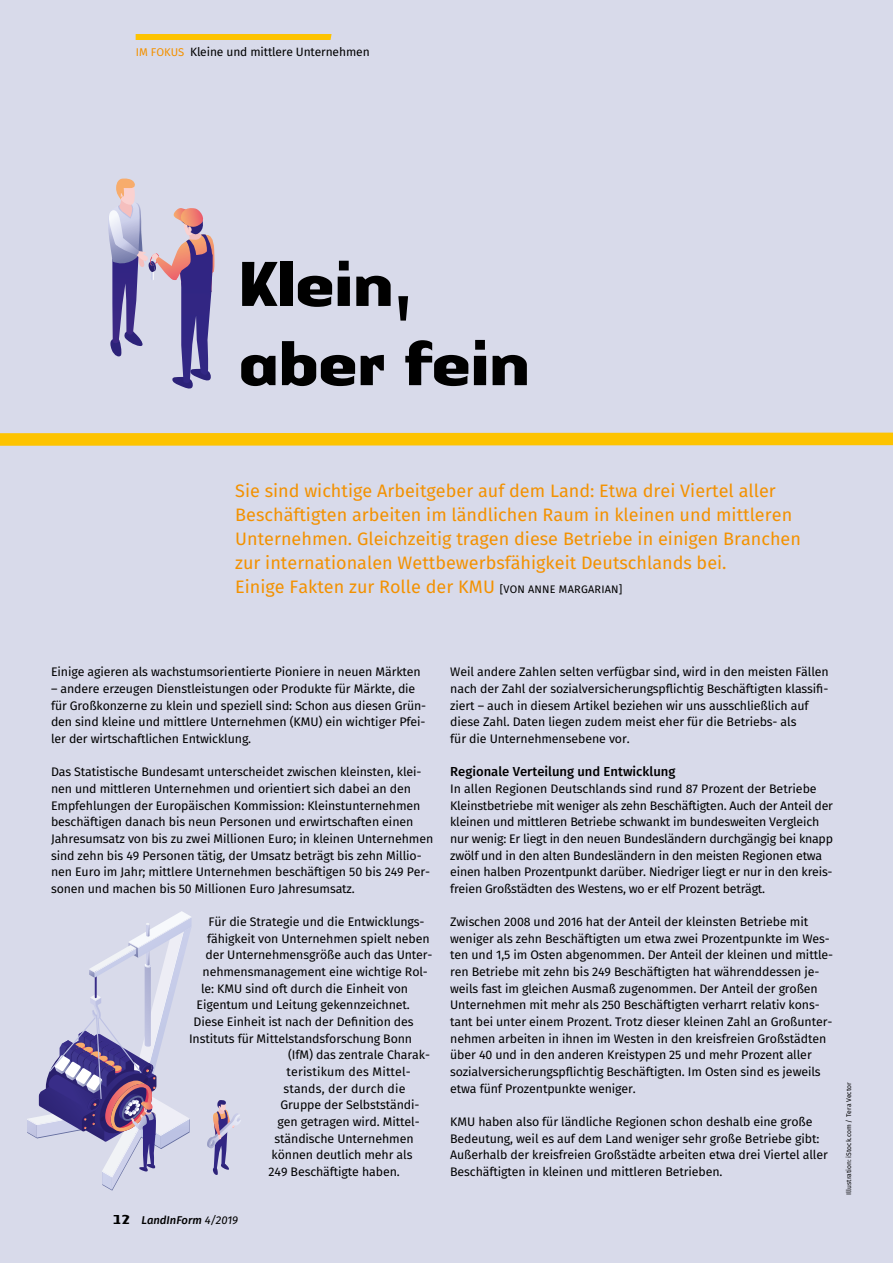
<style>
.page{position:relative;width:893px;height:1263px;background:#d8daea}
.page>*{position:absolute;margin:0;border:0;box-sizing:border-box;transform-origin:0 0}
.t1{font:700 66px/79.2px "Authentic Sans Std";letter-spacing:-.05em;color:#000}
.t2{font:18px/24px "Fira Sans";color:#f39100}
.t3{font:500 13.05px "Fira Sans";color:#000}
.t4{font:12.3px/16.6px "Fira Sans";letter-spacing:-.01em;color:#000}
.t5{font:12.3px "Fira Sans";letter-spacing:.01em;color:#000}
.t6{font:12px "Fira Sans";letter-spacing:-.01em;color:#000}
.t7{font:italic 500 11.25px "Fira Sans";color:#000}
.t8{font:6.75px "Fira Sans";color:#000}
.s1{font-size:11.25px;color:#f39100}
.s2{font-size:10.8px;color:#000}
.s3{font-family:"Authentic Sans Std";font-weight:700;font-style:normal;font-size:13.5px}
.s4{font-weight:400}
</style>
<div class="page">
<svg style="left:135px;top:34px;width:197px;height:6px"></svg>
<svg style="left:108px;top:178px;width:107px;height:210px"></svg>
<svg style="left:0;top:432px;width:893px;height:14px;background:#f9c517"></svg>
<svg style="left:27px;top:911px;width:164px;height:280px"></svg>
<svg style="left:207px;top:1100px;width:34px;height:75px"></svg>
<p class="t6" style="left:136px;top:44px;width:235px"><span class="s1">IM FOKUS</span> Kleine und mittlere Unternehmen</p>
<h1 class="t1" style="left:237px;top:242px;width:296px">Klein, aber fein</h1>
<p class="t2" style="left:235px;top:480px;width:567px">Sie sind wichtige Arbeitgeber auf dem Land: Etwa drei Viertel aller Beschäftigten arbeiten im ländlichen Raum in kleinen und mittleren Unternehmen. Gleichzeitig tragen diese Betriebe in einigen Branchen zur internationalen Wettbewerbsfähigkeit Deutschlands bei.<br>Einige Fakten zur Rolle der KMU <span class="s2">[VON ANNE MARGARIAN]</span></p>
<p class="t4" style="left:51px;top:665px;width:371px">Einige agieren als wachstumsorientierte Pioniere in neuen Märkten</p>
<p class="t4" style="left:51px;top:681px;width:377px">– andere erzeugen Dienstleistungen oder Produkte für Märkte, die für Großkonzerne zu klein und speziell sind: Schon aus diesen Grün&shy;den sind kleine und mittlere Unternehmen (KMU) ein wichtiger Pfei&shy;ler der wirtschaftlichen Entwicklung.</p>
<p class="t4" style="left:51px;top:764px;width:384px">Das Statistische Bundesamt unterscheidet zwischen kleinsten, klei&shy;nen und mittleren Unternehmen und orientiert sich dabei an den Empfehlungen der Europäischen Kommission: Kleinstunternehmen beschäftigen danach bis neun Personen und erwirtschaften einen Jahresumsatz von bis zu zwei Millionen Euro; in kleinen Unternehmen sind zehn bis 49 Personen tätig, der Umsatz beträgt bis zehn Millio&shy;nen Euro im Jahr; mittlere Unternehmen beschäftigen 50 bis 249 Per&shy;sonen und machen bis 50 Millionen Euro Jahresumsatz.</p>
<p class="t4" style="left:209px;top:914px;width:217px">Für die Strategie und die Entwicklungs-</p>
<p class="t4" style="left:207px;top:931px;width:224px">fähigkeit von Unternehmen spielt neben</p>
<p class="t4" style="left:206px;top:948px;width:228px">der Unternehmensgröße auch das Unter-</p>
<p class="t4" style="left:203px;top:964px;width:227px">nehmensmanagement eine wichtige Rol-</p>
<p class="t4" style="left:201px;top:981px;width:209px">le: KMU sind oft durch die Einheit von</p>
<p class="t4" style="left:197px;top:997px;width:215px">Eigentum und Leitung gekennzeichnet.</p>
<p class="t4" style="left:194px;top:1014px;width:222px">Diese Einheit ist nach der Definition des</p>
<p class="t4" style="left:189px;top:1031px;width:225px">Instituts für Mittelstandsforschung Bonn</p>
<p class="t4" style="left:288px;top:1047px;width:143px">(IfM) das zentrale Charak-</p>
<p class="t5" style="left:287px;top:1063px;width:126px">teristikum des Mittel-</p>
<p class="t5" style="left:284px;top:1080px;width:123px">stands, der durch die</p>
<p class="t4" style="left:281px;top:1097px;width:140px">Gruppe der Selbstständi-</p>
<p class="t4" style="left:278px;top:1114px;width:144px">gen getragen wird. Mittel-</p>
<p class="t4" style="left:275px;top:1131px;width:141px">ständische Unternehmen</p>
<p class="t4" style="left:272px;top:1147px;width:142px">können deutlich mehr als</p>
<p class="t4" style="left:269px;top:1164px;width:133px">249 Beschäftigte haben.</p>
<p class="t7" style="left:113px;top:1212px;width:127px"><span class="s3">12</span> LandInForm <span class="s4">4/2019</span></p>
<p class="t4" style="left:450px;top:664px;width:380px">Weil andere Zahlen selten verfügbar sind, wird in den meisten Fällen nach der Zahl der sozialversicherungspflichtig Beschäftigten klassifi&shy;ziert – auch in diesem Artikel beziehen wir uns ausschließlich auf diese Zahl. Daten liegen zudem meist eher für die Betriebs- als<br>für die Unternehmensebene vor.</p>
<p class="t3" style="left:450px;top:762px;width:227px">Regionale Verteilung und Entwicklung</p>
<p class="t4" style="left:450px;top:781px;width:384px">In allen Regionen Deutschlands sind rund 87 Prozent der Betriebe Kleinstbetriebe mit weniger als zehn Beschäftigten. Auch der Anteil der kleinen und mittleren Betriebe schwankt im bundesweiten Vergleich nur wenig: Er liegt in den neuen Bundesländern durchgängig bei knapp zwölf und in den alten Bundesländern in den meisten Regionen etwa einen halben Prozentpunkt darüber. Niedriger liegt er nur in den kreis&shy;freien Großstädten des Westens, wo er elf Prozent beträgt.</p>
<p class="t4" style="left:450px;top:914px;width:384px">Zwischen 2008 und 2016 hat der Anteil der kleinsten Betriebe mit weniger als zehn Beschäftigten um etwa zwei Prozentpunkte im Wes&shy;ten und 1,5 im Osten abgenommen. Der Anteil der kleinen und mittle&shy;ren Betriebe mit zehn bis 249 Beschäftigten hat währenddessen je&shy;weils fast im gleichen Ausmaß zugenommen. Der Anteil der großen Unternehmen mit mehr als 250 Beschäftigten verharrt relativ kons&shy;tant bei unter einem Prozent. Trotz dieser kleinen Zahl an Großunter&shy;nehmen arbeiten in ihnen im Westen in den kreisfreien Großstädten über 40 und in den anderen Kreistypen 25 und mehr Prozent aller sozialversicherungspflichtig Beschäftigten. Im Osten sind es jeweils etwa fünf Prozentpunkte weniger.</p>
<p class="t4" style="left:450px;top:1114px;width:379px">KMU haben also für ländliche Regionen schon deshalb eine große Bedeutung, weil es auf dem Land weniger sehr große Betriebe gibt:<br>Außerhalb der kreisfreien Großstädte arbeiten etwa drei Viertel aller Beschäftigten in kleinen und mittleren Betrieben.</p>
<p class="t8" style="left:844px;top:1195px;width:114px;rotate:-90deg">Illustration: iStock.com / Tera Vector</p>
</div>
